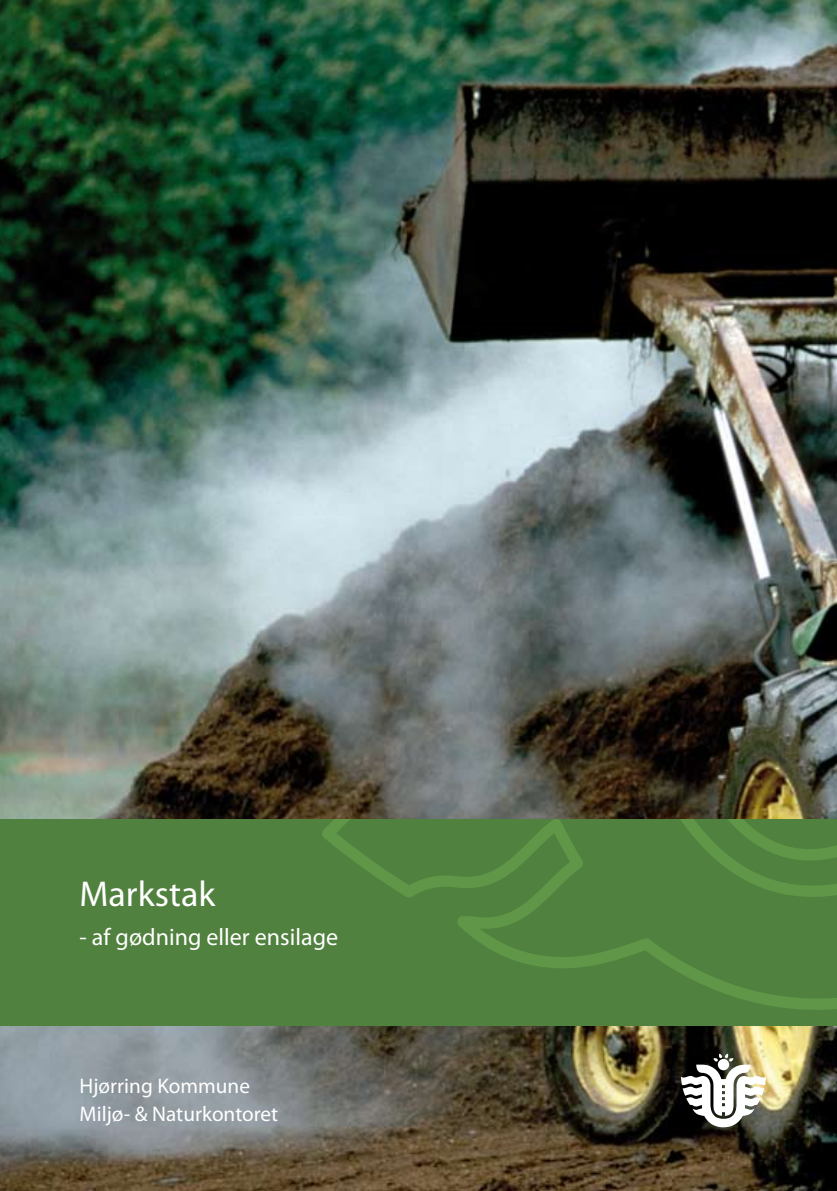
<style>
.page{position:relative;width:837px;height:1191px;background:#fff}
.page>*{position:absolute;margin:0;border:0;box-sizing:border-box;transform-origin:0 0}
.t1{font:36px "Myriad Pro";color:#fff}
.t2{font:24px "Myriad Pro";color:#fff}
.t3{font:21.2px/28px "Myriad Pro";color:#fff}
</style>
<div class="page">
<img style="left:0;top:0;width:836px;height:1191px">
<svg style="left:680px;top:1053px;width:85px;height:74px"></svg>
<div style="left:0;top:819px;width:836px;height:206px;background:#50813e"></div>
<svg style="left:322px;top:819px;width:514px;height:191px"></svg>
<h1 class="t1" style="left:79px;top:871px;width:137px">Markstak</h1>
<p class="t2" style="left:79px;top:922px;width:260px">- af gødning eller ensilage</p>
<p class="t3" style="left:79px;top:1072px;width:200px">Hjørring Kommune<br>Miljø- &amp; Naturkontoret</p>
</div>
